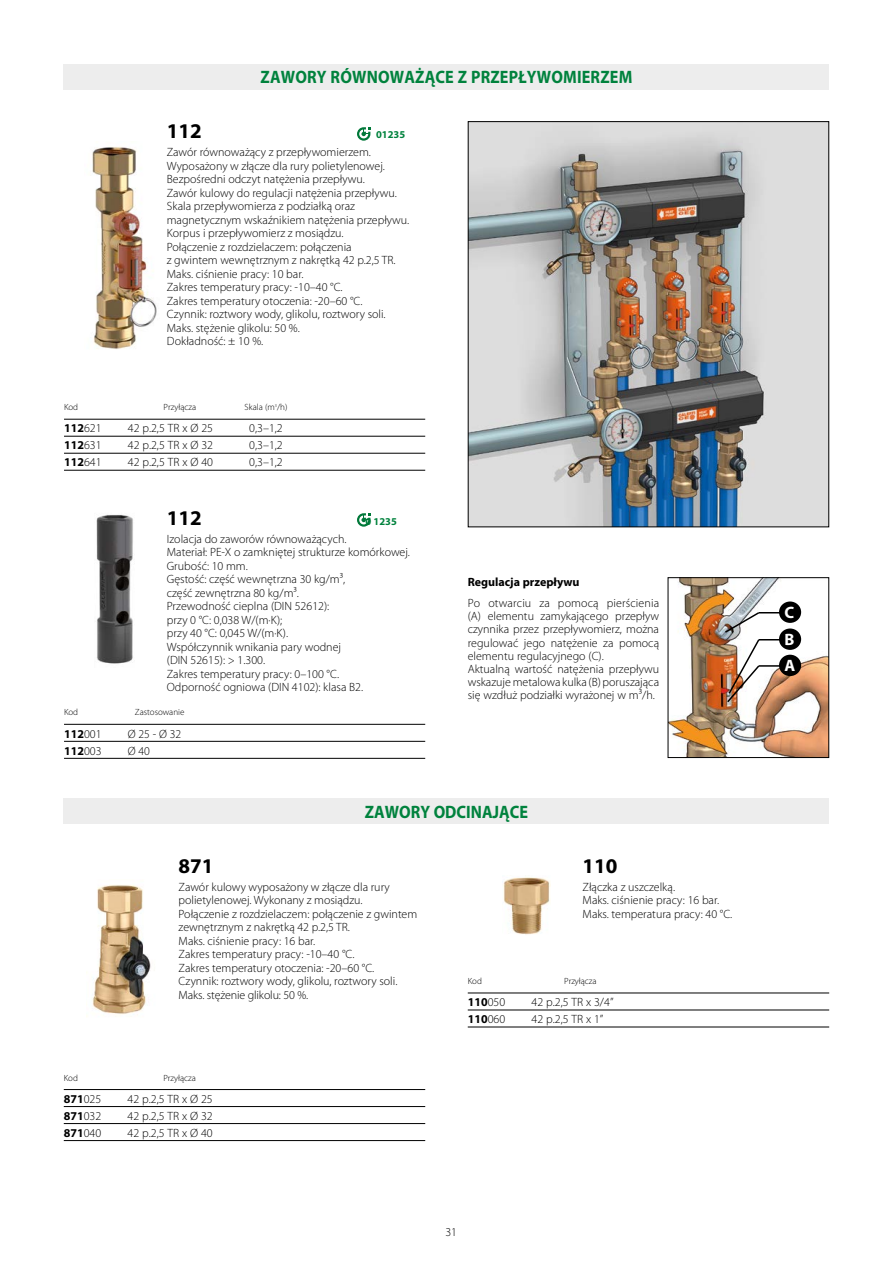
<style>
.page{position:relative;width:893px;height:1263px;background:#fff}
.page>*{position:absolute;margin:0;border:0;box-sizing:border-box;transform-origin:0 0}
.TITOLO_TESTO{font:700 21px "Myriad Pro";color:#000}
.Normale{font:700 18px "Myriad Pro";letter-spacing:.01em;color:#00823d;scale:.9 1}
.Normale-2{font:700 16.5px "Myriad Pro";color:#fff}
.PrCodice_Descrizione{font:300 12px/13.5px "Myriad Pro";color:#000}
.Normale-3{font:300 12px/13.2px "Myriad Pro";color:#000;text-align:justify}
.TESTO{font:300 12px "Myriad Pro";color:#000}
.Codice{font:700 12px "Myriad Pro";color:#000}
.Codice-2{font:300 12px "Myriad Pro";color:#000}
.Normale-4{font:700 12px "Myriad Pro";color:#000}
.TITOLO_TESTO-2{font:700 10.5px "Myriad Pro";color:#00823d}
.TESTINE_TABELLE_sx{font:300 9px "Myriad Pro";color:#000}
.TitoliParametri{font:300 9px "Myriad Pro";color:#000}
.s1{font-weight:300}
</style>
<div class="page">
<hr style="left:64px;top:419px;width:361px;height:1px;background:#000">
<hr style="left:64px;top:436px;width:361px;height:1px;background:#000">
<hr style="left:64px;top:453px;width:361px;height:1px;background:#000">
<hr style="left:64px;top:470px;width:361px;height:1px;background:#000">
<img style="left:96px;top:515px;width:37px;height:149px">
<hr style="left:64px;top:724px;width:361px;height:1px;background:#000">
<hr style="left:64px;top:741px;width:361px;height:1px;background:#000">
<hr style="left:64px;top:758px;width:361px;height:1px;background:#000">
<img style="left:670px;top:579px;width:157px;height:177px">
<div style="left:668px;top:577px;width:161px;height:181px;border:1px solid #000"></div>
<div style="left:779px;top:601px;width:22px;height:22px;background:#000;border-radius:50%"></div>
<div style="left:779px;top:628px;width:22px;height:22px;background:#000;border-radius:50%"></div>
<div style="left:779px;top:655px;width:22px;height:21px;background:#000;border-radius:50%"></div>
<img style="left:723px;top:611px;width:57px;height:93px">
<img style="left:92px;top:146px;width:65px;height:203px">
<img style="left:470px;top:123px;width:357px;height:402px">
<div style="left:64px;top:64px;width:765px;height:25px;background:#ededed"></div>
<div style="left:64px;top:798px;width:765px;height:25px;background:#ededed"></div>
<hr style="left:468px;top:993px;width:361px;height:1px;background:#000">
<hr style="left:468px;top:1010px;width:361px;height:1px;background:#000">
<hr style="left:468px;top:1027px;width:361px;height:1px;background:#000">
<hr style="left:64px;top:1089px;width:361px;height:1px;background:#000">
<hr style="left:64px;top:1106px;width:361px;height:1px;background:#000">
<hr style="left:64px;top:1123px;width:361px;height:1px;background:#000">
<hr style="left:64px;top:1140px;width:361px;height:1px;background:#000">
<img style="left:92px;top:885px;width:59px;height:130px">
<img style="left:503px;top:877px;width:48px;height:58px">
<svg style="left:357px;top:127px;width:13px;height:14px"></svg>
<svg style="left:357px;top:513px;width:13px;height:14px"></svg>
<p class="Normale" style="left:261px;top:65px;width:415px">ZAWORY RÓWNOWAŻĄCE Z PRZEPŁYWOMIERZEM</p>
<p class="TITOLO_TESTO" style="left:167px;top:117px;width:36px">112</p>
<p class="TITOLO_TESTO-2" style="left:376px;top:128px;width:31px">01235</p>
<p class="PrCodice_Descrizione" style="left:167px;top:145px;width:206px">Zawór równoważący z przepływomierzem.</p>
<p class="PrCodice_Descrizione" style="left:167px;top:159px;width:220px">Wyposażony w złącze dla rury polietylenowej.</p>
<p class="PrCodice_Descrizione" style="left:167px;top:172px;width:200px">Bezpośredni odczyt natężenia przepływu.</p>
<p class="PrCodice_Descrizione" style="left:167px;top:186px;width:232px">Zawór kulowy do regulacji natężenia przepływu.</p>
<p class="PrCodice_Descrizione" style="left:167px;top:199px;width:244px">Skala przepływomierza z podziałką oraz magnetycznym wskaźnikiem natężenia przepływu.</p>
<p class="PrCodice_Descrizione" style="left:167px;top:226px;width:178px">Korpus i przepływomierz z mosiądzu.</p>
<p class="PrCodice_Descrizione" style="left:167px;top:240px;width:230px">Połączenie z rozdzielaczem: połączenia<br>z gwintem wewnętrznym z nakrętką 42 p.2,5 TR.</p>
<p class="PrCodice_Descrizione" style="left:167px;top:267px;width:138px">Maks. ciśnienie pracy: 10 bar.</p>
<p class="PrCodice_Descrizione" style="left:167px;top:280px;width:177px">Zakres temperatury pracy: -10–40 °C.</p>
<p class="PrCodice_Descrizione" style="left:167px;top:294px;width:197px">Zakres temperatury otoczenia: -20–60 °C.</p>
<p class="PrCodice_Descrizione" style="left:167px;top:307px;width:220px">Czynnik: roztwory wody, glikolu, roztwory soli.</p>
<p class="PrCodice_Descrizione" style="left:167px;top:321px;width:134px">Maks. stężenie glikolu: 50 %.</p>
<p class="PrCodice_Descrizione" style="left:167px;top:334px;width:98px">Dokładność: ± 10 %.</p>
<p class="TESTINE_TABELLE_sx" style="left:64px;top:402px;width:16px">Kod</p>
<p class="TESTINE_TABELLE_sx" style="left:164px;top:402px;width:34px">Przyłącza</p>
<p class="TESTINE_TABELLE_sx" style="left:245px;top:402px;width:44px">Skala (m<sup>3</sup>/h)</p>
<p class="Codice" style="left:64px;top:420px;width:39px">112<span class="s1">621</span></p>
<p class="Codice" style="left:64px;top:437px;width:39px">112<span class="s1">631</span></p>
<p class="Codice" style="left:64px;top:455px;width:39px">112<span class="s1">641</span></p>
<p class="TESTO" style="left:128px;top:421px;width:87px">42 p.2,5 TR x Ø 25</p>
<p class="TESTO" style="left:128px;top:438px;width:87px">42 p.2,5 TR x Ø 32</p>
<p class="TESTO" style="left:128px;top:455px;width:87px">42 p.2,5 TR x Ø 40</p>
<p class="Codice-2" style="left:249px;top:421px;width:35px">0,3–1,2</p>
<p class="Codice-2" style="left:249px;top:438px;width:35px">0,3–1,2</p>
<p class="Codice-2" style="left:249px;top:455px;width:35px">0,3–1,2</p>
<p class="TESTINE_TABELLE_sx" style="left:64px;top:707px;width:16px">Kod</p>
<p class="Codice" style="left:64px;top:726px;width:39px">112<span class="s1">001</span></p>
<p class="Codice" style="left:64px;top:743px;width:39px">112<span class="s1">003</span></p>
<p class="TITOLO_TESTO" style="left:167px;top:504px;width:36px">112</p>
<p class="TITOLO_TESTO-2" style="left:365px;top:514px;width:33px">0 1235</p>
<p class="PrCodice_Descrizione" style="left:167px;top:532px;width:181px">Izolacja do zaworów równoważących.</p>
<p class="PrCodice_Descrizione" style="left:167px;top:545px;width:245px">Materiał: PE-X o zamkniętej strukturze komórkowej.<br>Grubość: 10 mm.</p>
<p class="PrCodice_Descrizione" style="left:167px;top:572px;width:180px">Gęstość: część wewnętrzna 30 kg/m3, część zewnętrzna 80 kg/m3.</p>
<p class="PrCodice_Descrizione" style="left:167px;top:599px;width:164px">Przewodność cieplna (DIN 52612): przy 0 °C: 0,038 W/(m·K);<br>przy 40 °C: 0,045 W/(m·K).</p>
<p class="PrCodice_Descrizione" style="left:167px;top:640px;width:176px">Współczynnik wnikania pary wodnej (DIN 52615): &gt; 1.300.</p>
<p class="PrCodice_Descrizione" style="left:167px;top:667px;width:174px">Zakres temperatury pracy: 0–100 °C.</p>
<p class="PrCodice_Descrizione" style="left:167px;top:680px;width:198px">Odporność ogniowa (DIN 4102): klasa B2.</p>
<p class="Codice-2" style="left:128px;top:726px;width:55px">Ø 25 - Ø 32</p>
<p class="Codice-2" style="left:128px;top:743px;width:24px">Ø 40</p>
<p class="TitoliParametri" style="left:135px;top:707px;width:51px">Zastosowanie</p>
<p class="Normale-4" style="left:468px;top:574px;width:113px">Regulacja przepływu</p>
<p class="Normale-3" style="left:468px;top:596px;width:193px">Po otwarciu za pomocą pierścienia (A) elementu zamykającego przepływ czynnika przez przepływomierz, można regulować jego natężenie za pomocą elementu regulacyjnego (C).</p>
<p class="Normale-3" style="left:468px;top:662px;width:193px">Aktualną wartość natężenia przepływu wskazuje metalowa kulka (B) poruszająca się wzdłuż podziałki wyrażonej w m3/h.</p>
<p class="Normale-2" style="left:784px;top:601px;width:11px">C</p>
<p class="Normale-2" style="left:784px;top:628px;width:11px">B</p>
<p class="Normale-2" style="left:784px;top:655px;width:12px">A</p>
<p class="Normale" style="left:365px;top:800px;width:183px">ZAWORY ODCINAJĄCE</p>
<p class="TITOLO_TESTO" style="left:179px;top:852px;width:36px">871</p>
<p class="PrCodice_Descrizione" style="left:179px;top:880px;width:213px">Zawór kulowy wyposażony w złącze dla rury polietylenowej. Wykonany z mosiądzu.</p>
<p class="PrCodice_Descrizione" style="left:179px;top:907px;width:240px">Połączenie z rozdzielaczem: połączenie z gwintem zewnętrznym z nakrętką 42 p.2,5 TR.</p>
<p class="PrCodice_Descrizione" style="left:179px;top:934px;width:138px">Maks. ciśnienie pracy: 16 bar.</p>
<p class="PrCodice_Descrizione" style="left:179px;top:947px;width:177px">Zakres temperatury pracy: -10–40 °C.</p>
<p class="PrCodice_Descrizione" style="left:179px;top:961px;width:197px">Zakres temperatury otoczenia: -20–60 °C.</p>
<p class="PrCodice_Descrizione" style="left:179px;top:974px;width:220px">Czynnik: roztwory wody, glikolu, roztwory soli.</p>
<p class="PrCodice_Descrizione" style="left:179px;top:988px;width:131px">Maks. stężenie glikolu: 50 %.</p>
<p class="TESTINE_TABELLE_sx" style="left:468px;top:976px;width:16px">Kod</p>
<p class="Codice" style="left:468px;top:994px;width:39px">110<span class="s1">050</span></p>
<p class="Codice" style="left:468px;top:1011px;width:39px">110<span class="s1">060</span></p>
<p class="TITOLO_TESTO" style="left:583px;top:852px;width:36px">110</p>
<p class="PrCodice_Descrizione" style="left:583px;top:880px;width:94px">Złączka z uszczelką.</p>
<p class="PrCodice_Descrizione" style="left:583px;top:893px;width:138px">Maks. ciśnienie pracy: 16 bar.</p>
<p class="PrCodice_Descrizione" style="left:583px;top:907px;width:151px">Maks. temperatura pracy: 40 °C.</p>
<p class="TESTINE_TABELLE_sx" style="left:564px;top:976px;width:34px">Przyłącza</p>
<p class="TESTO" style="left:531px;top:995px;width:84px">42 p.2,5 TR x 3/4”</p>
<p class="TESTO" style="left:531px;top:1012px;width:73px">42 p.2,5 TR x 1”</p>
<p class="TESTINE_TABELLE_sx" style="left:64px;top:1072px;width:16px">Kod</p>
<p class="TESTINE_TABELLE_sx" style="left:163px;top:1072px;width:34px">Przyłącza</p>
<p class="Codice" style="left:64px;top:1091px;width:39px">871<span class="s1">025</span></p>
<p class="Codice" style="left:64px;top:1108px;width:39px">871<span class="s1">032</span></p>
<p class="Codice" style="left:64px;top:1125px;width:39px">871<span class="s1">040</span></p>
<p class="TESTO" style="left:128px;top:1091px;width:87px">42 p.2,5 TR x Ø 25</p>
<p class="TESTO" style="left:128px;top:1108px;width:87px">42 p.2,5 TR x Ø 32</p>
<p class="TESTO" style="left:128px;top:1125px;width:87px">42 p.2,5 TR x Ø 40</p>
<p class="Normale-3" style="left:445px;top:1225px;width:13px">31</p>
</div>
